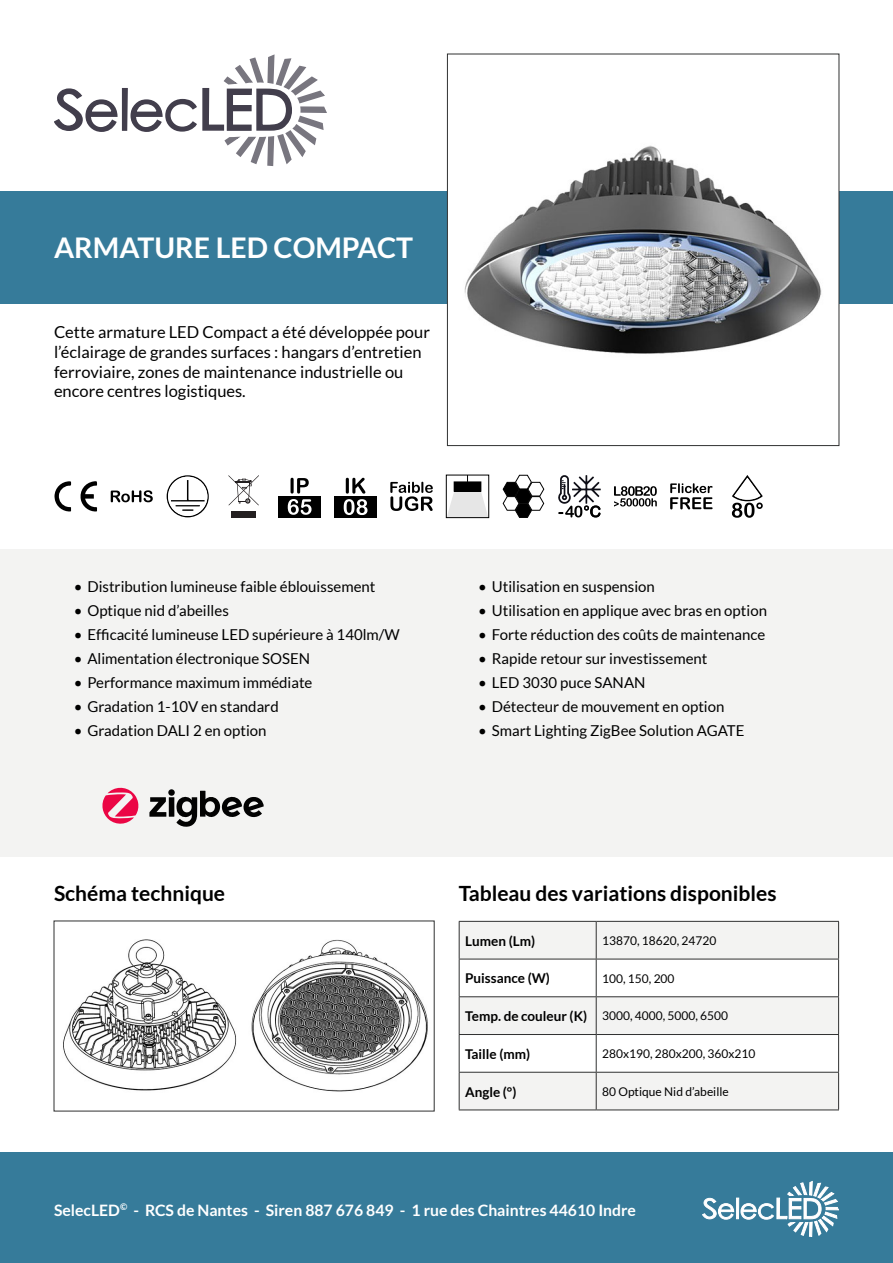
<style>
.page{position:relative;width:893px;height:1263px;background:#fff}
.page>*{position:absolute;margin:0;border:0;box-sizing:border-box;transform-origin:0 0}
.t1{font:700 28.5px "Lato";color:#fff}
.t2{font:700 21px "Lato";color:#000}
.t3{font:16.5px/19.8px "Lato";color:#000}
.t4{font:700 15.75px "Lato";color:#fff}
.t5{font:15px "Lato";color:#000}
.t6{font:700 13.5px "Lato";color:#000}
.t7{font:12px "Lato";color:#000}
.s1{font-weight:700;font-size:13.5px}
</style>
<div class="page">
<svg style="left:54px;top:54px;width:273px;height:112px"></svg>
<div style="left:0;top:192px;width:893px;height:112px;background:#367b9a"></div>
<div style="left:0;top:1152px;width:893px;height:111px;background:#367b9a"></div>
<svg style="left:702px;top:1181px;width:137px;height:56px"></svg>
<svg style="left:54px;top:481px;width:43px;height:31px"></svg>
<svg style="left:111px;top:490px;width:42px;height:12px"></svg>
<svg style="left:167px;top:475px;width:42px;height:42px"></svg>
<div style="left:231px;top:511px;width:25px;height:7px;background:#231f20"></div>
<svg style="left:228px;top:475px;width:31px;height:30px"></svg>
<div style="left:278px;top:496px;width:43px;height:22px;background:#000"></div>
<svg style="left:288px;top:478px;width:24px;height:37px"></svg>
<div style="left:334px;top:496px;width:43px;height:22px;background:#000"></div>
<svg style="left:344px;top:478px;width:23px;height:37px"></svg>
<svg style="left:390px;top:482px;width:43px;height:29px"></svg>
<svg style="left:448px;top:491px;width:39px;height:25px"></svg>
<div style="left:454px;top:482px;width:27px;height:9px;background:#000"></div>
<div style="left:446px;top:475px;width:43px;height:43px;border:1px solid #000"></div>
<svg style="left:503px;top:475px;width:41px;height:43px"></svg>
<svg style="left:558px;top:475px;width:43px;height:42px"></svg>
<svg style="left:614px;top:486px;width:43px;height:21px"></svg>
<svg style="left:670px;top:483px;width:43px;height:26px"></svg>
<svg style="left:732px;top:475px;width:31px;height:43px"></svg>
<img style="left:63px;top:939px;width:365px;height:153px">
<svg style="left:460px;top:922px;width:378px;height:187px;fill:#f3f3f2"></svg>
<hr style="left:459px;top:921px;width:137px;height:1px;background:#303131">
<hr style="left:459px;top:922px;width:1px;height:37px;background:#303131">
<hr style="left:596px;top:921px;width:243px;height:1px;background:#303131">
<hr style="left:596px;top:922px;width:1px;height:37px;background:#303131">
<hr style="left:838px;top:922px;width:1px;height:37px;background:#303131">
<hr style="left:459px;top:959px;width:137px;height:1px;background:#303131">
<hr style="left:459px;top:959px;width:1px;height:37px;background:#303131">
<hr style="left:596px;top:959px;width:243px;height:1px;background:#303131">
<hr style="left:596px;top:959px;width:1px;height:37px;background:#303131">
<hr style="left:838px;top:959px;width:1px;height:37px;background:#303131">
<hr style="left:459px;top:996px;width:137px;height:1px;background:#303131">
<hr style="left:459px;top:997px;width:1px;height:37px;background:#303131">
<hr style="left:596px;top:996px;width:243px;height:1px;background:#303131">
<hr style="left:596px;top:997px;width:1px;height:37px;background:#303131">
<hr style="left:838px;top:997px;width:1px;height:37px;background:#303131">
<hr style="left:459px;top:1034px;width:137px;height:1px;background:#303131">
<hr style="left:459px;top:1035px;width:1px;height:37px;background:#303131">
<hr style="left:596px;top:1034px;width:243px;height:1px;background:#303131">
<hr style="left:596px;top:1035px;width:1px;height:37px;background:#303131">
<hr style="left:838px;top:1035px;width:1px;height:37px;background:#303131">
<hr style="left:459px;top:1072px;width:137px;height:1px;background:#303131">
<hr style="left:459px;top:1072px;width:1px;height:37px;background:#303131">
<hr style="left:596px;top:1072px;width:243px;height:1px;background:#303131">
<hr style="left:596px;top:1072px;width:1px;height:37px;background:#303131">
<hr style="left:838px;top:1072px;width:1px;height:37px;background:#303131">
<hr style="left:459px;top:1109px;width:137px;height:1px;background:#303131">
<hr style="left:596px;top:1109px;width:243px;height:1px;background:#303131">
<img style="left:449px;top:145px;width:388px;height:209px">
<div style="left:447px;top:54px;width:392px;height:392px;border:1px solid #303131"></div>
<div style="left:0;top:550px;width:893px;height:307px;background:#f3f3f2"></div>
<svg style="left:102px;top:788px;width:37px;height:36px"></svg>
<svg style="left:149px;top:791px;width:115px;height:36px"></svg>
<svg style="left:168px;top:789px;width:7px;height:7px"></svg>
<h1 class="t1" style="left:54px;top:231px;width:361px">ARMATURE LED COMPACT</h1>
<p class="t3" style="left:54px;top:322px;width:377px">Cette armature LED Compact a été développée pour l’éclairage de grandes surfaces : hangars d’entretien ferroviaire, zones de maintenance industrielle ou encore centres logistiques.</p>
<p class="t5" style="left:74px;top:578px;width:303px">• Distribution lumineuse faible éblouissement</p>
<p class="t5" style="left:74px;top:602px;width:156px">• Optique nid d’abeilles</p>
<p class="t5" style="left:74px;top:626px;width:327px">• Efficacité lumineuse LED supérieure à 140lm/W</p>
<p class="t5" style="left:74px;top:650px;width:238px">• Alimentation électronique SOSEN</p>
<p class="t5" style="left:74px;top:674px;width:240px">• Performance maximum immédiate</p>
<p class="t5" style="left:74px;top:698px;width:206px">• Gradation 1-10V en standard</p>
<p class="t5" style="left:74px;top:722px;width:194px">• Gradation DALI 2 en option</p>
<p class="t5" style="left:478px;top:578px;width:178px">• Utilisation en suspension</p>
<p class="t5" style="left:478px;top:602px;width:290px">• Utilisation en applique avec bras en option</p>
<p class="t5" style="left:478px;top:626px;width:289px">• Forte réduction des coûts de maintenance</p>
<p class="t5" style="left:478px;top:650px;width:231px">• Rapide retour sur investissement</p>
<p class="t5" style="left:478px;top:674px;width:169px">• LED 3030 puce SANAN</p>
<p class="t5" style="left:478px;top:698px;width:248px">• Détecteur de mouvement en option</p>
<p class="t5" style="left:478px;top:722px;width:268px">• Smart Lighting ZigBee Solution AGATE</p>
<h2 class="t2" style="left:54px;top:881px;width:173px">Schéma technique</h2>
<h2 class="t2" style="left:459px;top:881px;width:319px">Tableau des variations disponibles</h2>
<p class="t6" style="left:465px;top:933px;width:71px">Lumen (Lm)</p>
<p class="t7" style="left:602px;top:934px;width:116px">13870, 18620, 24720</p>
<p class="t6" style="left:465px;top:971px;width:86px">Puissance (W)</p>
<p class="t7" style="left:602px;top:972px;width:74px">100, 150, 200</p>
<p class="t7" style="left:465px;top:1009px;width:264px"><span class="s1">Temp. de couleur (K)</span> 3000, 4000, 5000, 6500</p>
<p class="t6" style="left:465px;top:1046px;width:67px">Taille (mm)</p>
<p class="t7" style="left:602px;top:1047px;width:155px">280x190, 280x200, 360x210</p>
<p class="t6" style="left:465px;top:1084px;width:53px">Angle (°)</p>
<p class="t7" style="left:602px;top:1085px;width:128px">80 Optique Nid d’abeille</p>
<p class="t4" style="left:54px;top:1201px;width:583px">SelecLED<sup>©</sup> - RCS de Nantes - Siren 887 676 849 - 1 rue des Chaintres 44610 Indre</p>
</div>
